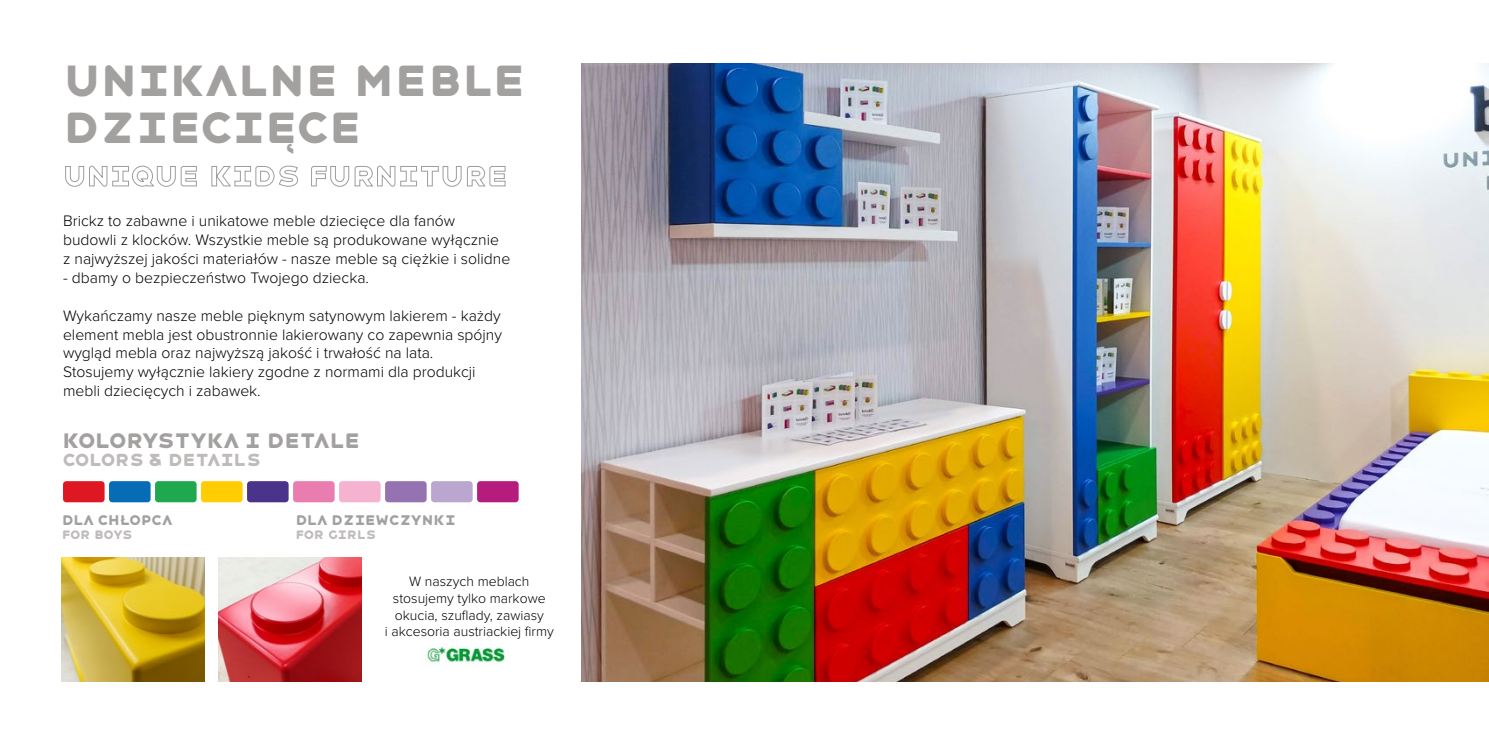
<style>
.page{position:relative;width:1489px;height:745px;background:#fff}
.page>*{position:absolute;margin:0;border:0;box-sizing:border-box;transform-origin:0 0}
.t1{font:900 43.75px/47.2px "Havelock Titling";letter-spacing:-.11em;color:#a3a0a0}
.t2{font:900 21px "Havelock Titling";letter-spacing:-.13em;color:#a3a0a0}
.t3{font:900 17.5px "Havelock Titling";letter-spacing:-.115em;color:#bebbba}
.t4{font:300 15.75px/18.9px "Proxima Nova";color:#000}
.t5{font:300 14px/16.8px "Proxima Nova";color:#000;text-align:center}
.t6{font:900 14px "Havelock Titling";letter-spacing:-.115em;color:#a3a0a0}
.t7{font:900 12.25px "Havelock Titling";letter-spacing:-.105em;color:#bebbba}
.t8{font:900 12.25px "Havelock Titling";letter-spacing:-.13em;color:#bebbba}
</style>
<div class="page">
<svg style="left:65px;top:165px;width:132px;height:22px"></svg>
<svg style="left:211px;top:165px;width:87px;height:22px"></svg>
<svg style="left:311px;top:165px;width:195px;height:22px"></svg>
<img style="left:582px;top:63px;width:906px;height:618px">
<div style="left:63px;top:481px;width:42px;height:21px;background:#de1822;border-radius:3px"></div>
<div style="left:109px;top:481px;width:42px;height:21px;background:#066cb5;border-radius:3px"></div>
<div style="left:155px;top:481px;width:42px;height:21px;background:#20a84e;border-radius:3px"></div>
<div style="left:201px;top:481px;width:41px;height:21px;background:#ffcd02;border-radius:3px"></div>
<div style="left:247px;top:481px;width:41px;height:21px;background:#4a338b;border-radius:3px"></div>
<div style="left:293px;top:481px;width:41px;height:21px;background:#ea7daf;border-radius:3px"></div>
<div style="left:339px;top:481px;width:41px;height:21px;background:#f5b3d1;border-radius:3px"></div>
<div style="left:385px;top:481px;width:41px;height:21px;background:#9573b1;border-radius:3px"></div>
<div style="left:431px;top:481px;width:41px;height:21px;background:#baa6cf;border-radius:3px"></div>
<div style="left:477px;top:481px;width:41px;height:21px;background:#b61b7e;border-radius:3px"></div>
<img style="left:61px;top:557px;width:144px;height:124px">
<img style="left:218px;top:557px;width:144px;height:124px">
<img style="left:427px;top:646px;width:78px;height:17px">
<h1 class="t1" style="left:61px;top:52px;width:468px">UNIKALNE MEBLE<br>DZIECIĘCE</h1>
<p class="t4" style="left:63px;top:211px;width:449px">Brickz to zabawne i unikatowe meble dziecięce dla fanów budowli z klocków. Wszystkie meble są produkowane wyłącznie z najwyższej jakości materiałów - nasze meble są ciężkie i solidne</p>
<p class="t4" style="left:63px;top:268px;width:307px">- dbamy o bezpieczeństwo Twojego dziecka.</p>
<p class="t4" style="left:63px;top:306px;width:440px">Wykańczamy nasze meble pięknym satynowym lakierem - każdy element mebla jest obustronnie lakierowany co zapewnia spójny wygląd mebla oraz najwyższą jakość i trwałość na lata.<br>Stosujemy wyłącznie lakiery zgodne z normami dla produkcji mebli dziecięcych i zabawek.</p>
<h2 class="t2" style="left:61px;top:423px;width:301px">KOLORYSTYKA I DETALE</h2>
<p class="t3" style="left:61px;top:445px;width:202px">COLORS &amp; DETAILS</p>
<p class="t6" style="left:61px;top:508px;width:114px">DLA CHŁOPCA</p>
<p class="t8" style="left:61px;top:524px;width:73px">FOR BOYS</p>
<p class="t6" style="left:295px;top:508px;width:163px">DLA DZIEWCZYNKI</p>
<p class="t7" style="left:295px;top:524px;width:83px">FOR GIRLS</p>
<p class="t5" style="left:385px;top:572px;width:170px">W naszych meblach stosujemy tylko markowe okucia, szuflady, zawiasy<br>i akcesoria austriackiej firmy</p>
</div>
